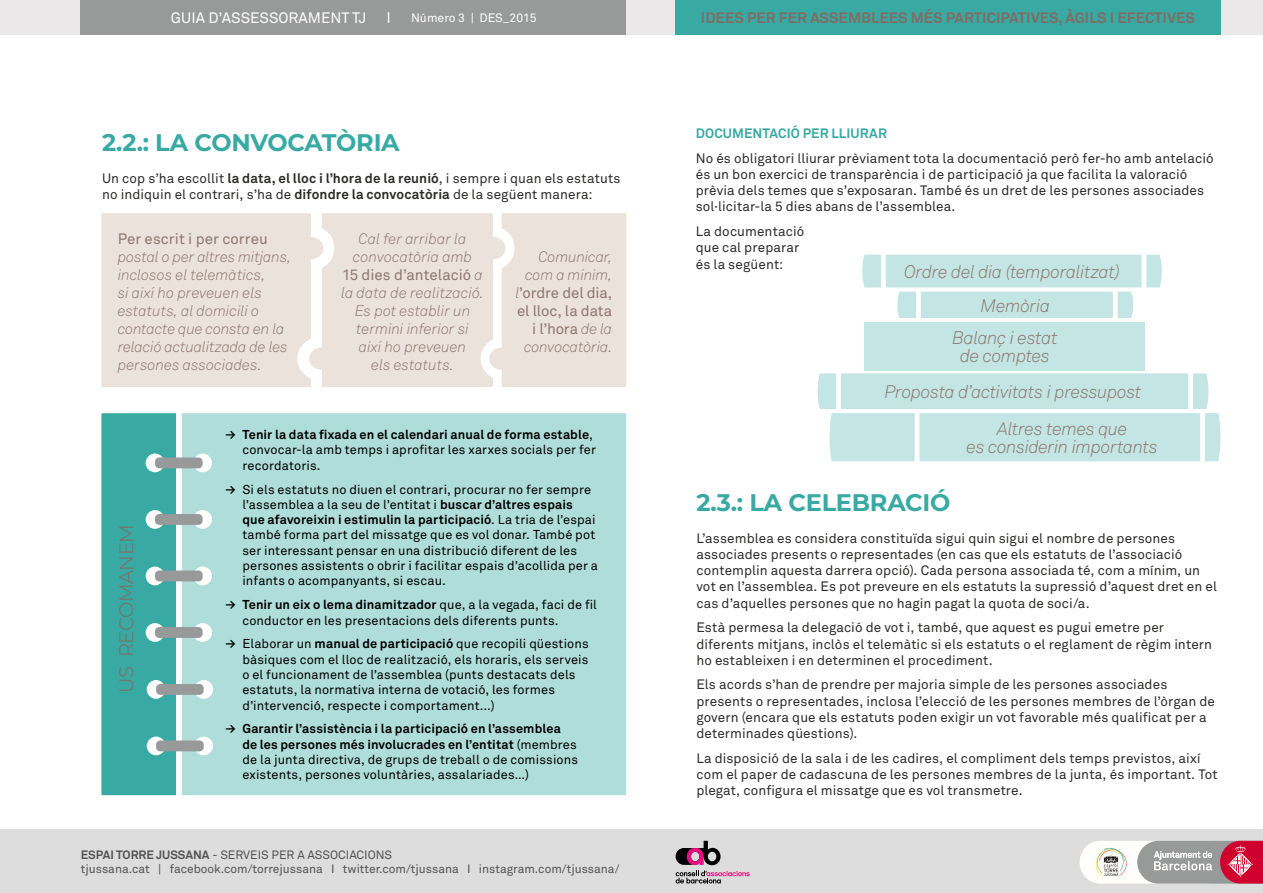
<style>
.page{position:relative;width:1263px;height:893px;background:#fff}
.page>*{position:absolute;margin:0;border:0;box-sizing:border-box;transform-origin:0 0}
.t1{font:700 24px "Montserrat";letter-spacing:-.01em;color:#38a9a3}
.t2{font:300 19.5px "Montserrat";letter-spacing:-.02em;color:#816c63}
.t3{font:italic 18px/18px "Akkurat Light Pro";letter-spacing:-.02em;color:#8c776d;text-align:center}
.t4{font:italic 15px/18px "Akkurat Light Pro";letter-spacing:-.005em;color:#8c776d;text-align:center}
.t5{font:15px/18px "Akkurat Pro";color:#8c776d;text-align:right}
.t6{font:700 15px "Akkurat Pro";color:#816c63}
.t7{font:15px "Akkurat Pro";color:#fffefd}
.t8{font:13.5px/16.2px "Akkurat Pro";letter-spacing:.01em;color:#2c2c2b}
.t9{font:700 13.5px "Akkurat Pro";letter-spacing:.005em;color:#38a9a3}
.t10{font:12.75px/15.3px "Akkurat Pro";letter-spacing:.01em;color:#000}
.t11{font:12.15px "Akkurat Pro";color:#fffefd}
.t12{font:12px/14.4px "Akkurat Pro";color:#525252}
.s1{font-weight:700}
.s2{font-family:"Akkurat Light Pro";font-style:italic}
</style>
<div class="page">
<svg style="left:101px;top:413px;width:75px;height:382px;background:#42ada7"></svg>
<div style="left:182px;top:413px;width:444px;height:382px;background:#afddda"></div>
<div style="left:155px;top:457px;width:48px;height:11px;background:#989999;border-radius:4px"></div>
<div style="left:155px;top:514px;width:48px;height:11px;background:#989999;border-radius:4px"></div>
<div style="left:155px;top:570px;width:48px;height:11px;background:#989999;border-radius:4px"></div>
<div style="left:155px;top:627px;width:48px;height:11px;background:#989999;border-radius:4px"></div>
<div style="left:156px;top:684px;width:48px;height:11px;background:#989999;border-radius:4px"></div>
<div style="left:156px;top:740px;width:48px;height:11px;background:#989999;border-radius:4px"></div>
<div style="left:0;top:0;width:1263px;height:34px;background:#eae8e8"></div>
<div style="left:675px;top:0;width:546px;height:34px;background:#38a9a3"></div>
<div style="left:81px;top:0;width:545px;height:34px;background:#989999"></div>
<svg style="left:862px;top:255px;width:300px;height:63px"></svg>
<div style="left:865px;top:322px;width:280px;height:48px;background:#c3e5e3"></div>
<svg style="left:818px;top:373px;width:402px;height:88px;background:#c9e7e5"></svg>
<div style="left:101px;top:213px;width:525px;height:174px;background:#ebe2dc"></div>
<div style="left:0;top:829px;width:1263px;height:64px;background:#dedddd"></div>
<svg style="left:675px;top:841px;width:75px;height:42px"></svg>
<svg style="left:1079px;top:841px;width:184px;height:43px;background:#c8a3aa"></svg>
<p class="t7" style="left:171px;top:9px;width:197px">GUIA D’ASSESSORAMENT TJ</p>
<p class="t11" style="left:411px;top:10px;width:127px">Número 3 | DES_2015</p>
<p class="t6" style="left:701px;top:8px;width:496px">IDEES PER FER ASSEMBLEES MÉS PARTICIPATIVES, ÀGILS I EFECTIVES</p>
<h1 class="t1" style="left:102px;top:126px;width:299px">2.2.: LA CONVOCATÒRIA</h1>
<p class="t8" style="left:102px;top:170px;width:520px">Un cop s’ha escollit <span class="s1">la data, el lloc i l’hora de la reunió</span>, i sempre i quan els estatuts no indiquin el contrari, s’ha de <span class="s1">difondre la convocatòria</span> de la següent manera:</p>
<p class="t5" style="left:118px;top:230px;width:152px">Per escrit i per correu</p>
<p class="t4" style="left:118px;top:248px;width:175px;text-align:left">postal o per altres mitjans, inclosos el telemàtics,<br>si així ho preveuen els estatuts, al domicili o contacte que consta en la relació actualitzada de les persones associades.</p>
<p class="t4" style="left:353px;top:230px;width:121px">Cal fer arribar la convocatòria amb</p>
<p class="t5" style="left:342px;top:266px;width:142px">15 dies d’antelació <span class="s2">a</span></p>
<p class="t4" style="left:341px;top:284px;width:144px">la data de realització.<br>Es pot establir un termini inferior si<br>així ho preveuen<br>els estatuts.</p>
<p class="t4" style="left:525px;top:248px;width:89px;text-align:right">Comunicar, com a mínim,</p>
<p class="t5" style="left:515px;top:284px;width:98px"><span class="s2">l</span>’ordre del dia, el lloc, la data i l’hora <span class="s2">de la</span></p>
<p class="t4" style="left:524px;top:338px;width:90px">convocatòria.</p>
<h2 class="t2" style="left:113px;top:693px;width:171px;rotate:-90deg">US RECOMANEM</h2>
<p class="t10" style="left:242px;top:427px;width:355px;text-indent:-17px"><span class="s1">→ Tenir la data fixada en el calendari anual de forma estable</span>, convocar-la amb temps i aprofitar les xarxes socials per fer recordatoris.</p>
<p class="t10" style="left:242px;top:482px;width:357px;text-indent:-17px"><span class="s1">→</span> Si els estatuts no diuen el contrari, procurar no fer sempre l’assemblea a la seu de l’entitat i <span class="s1">buscar d’altres espais que afavoreixin i estimulin la participació</span>. La tria de l’espai també forma part del missatge que es vol donar. També pot ser interessant pensar en una distribució diferent de les persones assistents o obrir i facilitar espais d’acollida per a infants o acompanyants, si escau.</p>
<p class="t10" style="left:242px;top:597px;width:356px;text-indent:-17px"><span class="s1">→ Tenir un eix o lema dinamitzador</span> que, a la vegada, faci de fil conductor en les presentacions dels diferents punts.</p>
<p class="t10" style="left:242px;top:637px;width:348px;text-indent:-17px"><span class="s1">→</span> Elaborar un <span class="s1">manual de participació</span> que recopili qüestions bàsiques com el lloc de realització, els horaris, els serveis o el funcionament de l’assemblea (punts destacats dels estatuts, la normativa interna de votació, les formes d’intervenció, respecte i comportament...)</p>
<p class="t10" style="left:242px;top:722px;width:337px;text-indent:-17px"><span class="s1">→ Garantir l’assistència i la participació en l’assemblea de les persones més involucrades en l’entitat</span> (membres de la junta directiva, de grups de treball o de comissions existents, persones voluntàries, assalariades…)</p>
<p class="t12" style="left:81px;top:847px;width:540px"><span class="s1">ESPAI TORRE JUSSANA</span> - SERVEIS PER A ASSOCIACIONS<br>tjussana.cat | facebook.com/torrejussana I twitter.com/tjussana I instagram.com/tjussana/</p>
<p class="t9" style="left:696px;top:125px;width:193px">DOCUMENTACIÓ PER LLIURAR</p>
<p class="t8" style="left:696px;top:150px;width:519px">No és obligatori lliurar prèviament tota la documentació però fer-ho amb antelació és un bon exercici de transparència i de participació ja que facilita la valoració prèvia dels temes que s’exposaran. També és un dret de les persones associades sol·licitar-la 5 dies abans de l’assemblea.</p>
<p class="t8" style="left:696px;top:224px;width:110px">La documentació que cal preparar és la següent:</p>
<h3 class="t3" style="left:904px;top:255px;width:217px;line-height:33.8px">Ordre del dia (temporalitzat)<br>Memòria</h3>
<h3 class="t3" style="left:952px;top:329px;width:107px">Balanç i estat de comptes</h3>
<h3 class="t3" style="left:884px;top:383px;width:259px">Proposta d’activitats i pressupost</h3>
<h1 class="t1" style="left:696px;top:486px;width:256px">2.3.: LA CELEBRACIÓ</h1>
<h3 class="t3" style="left:966px;top:420px;width:193px">Altres temes que<br>es considerin importants</h3>
<p class="t8" style="left:696px;top:530px;width:522px">L’assemblea es considera constituïda sigui quin sigui el nombre de persones associades presents o representades (en cas que els estatuts de l’associació contemplin aquesta darrera opció). Cada persona associada té, com a mínim, un vot en l’assemblea. Es pot preveure en els estatuts la supressió d’aquest dret en el cas d’aquelles persones que no hagin pagat la quota de soci/a.</p>
<p class="t8" style="left:696px;top:620px;width:517px">Està permesa la delegació de vot i, també, que aquest es pugui emetre per diferents mitjans, inclòs el telemàtic si els estatuts o el reglament de règim intern ho estableixen i en determinen el procediment.</p>
<p class="t8" style="left:696px;top:677px;width:520px">Els acords s’han de prendre per majoria simple de les persones associades presents o representades, inclosa l’elecció de les persones membres de l’òrgan de govern (encara que els estatuts poden exigir un vot favorable més qualificat per a determinades qüestions).</p>
<p class="t8" style="left:696px;top:750px;width:523px">La disposició de la sala i de les cadires, el compliment dels temps previstos, així com el paper de cadascuna de les persones membres de la junta, és important. Tot plegat, configura el missatge que es vol transmetre.</p>
</div>
